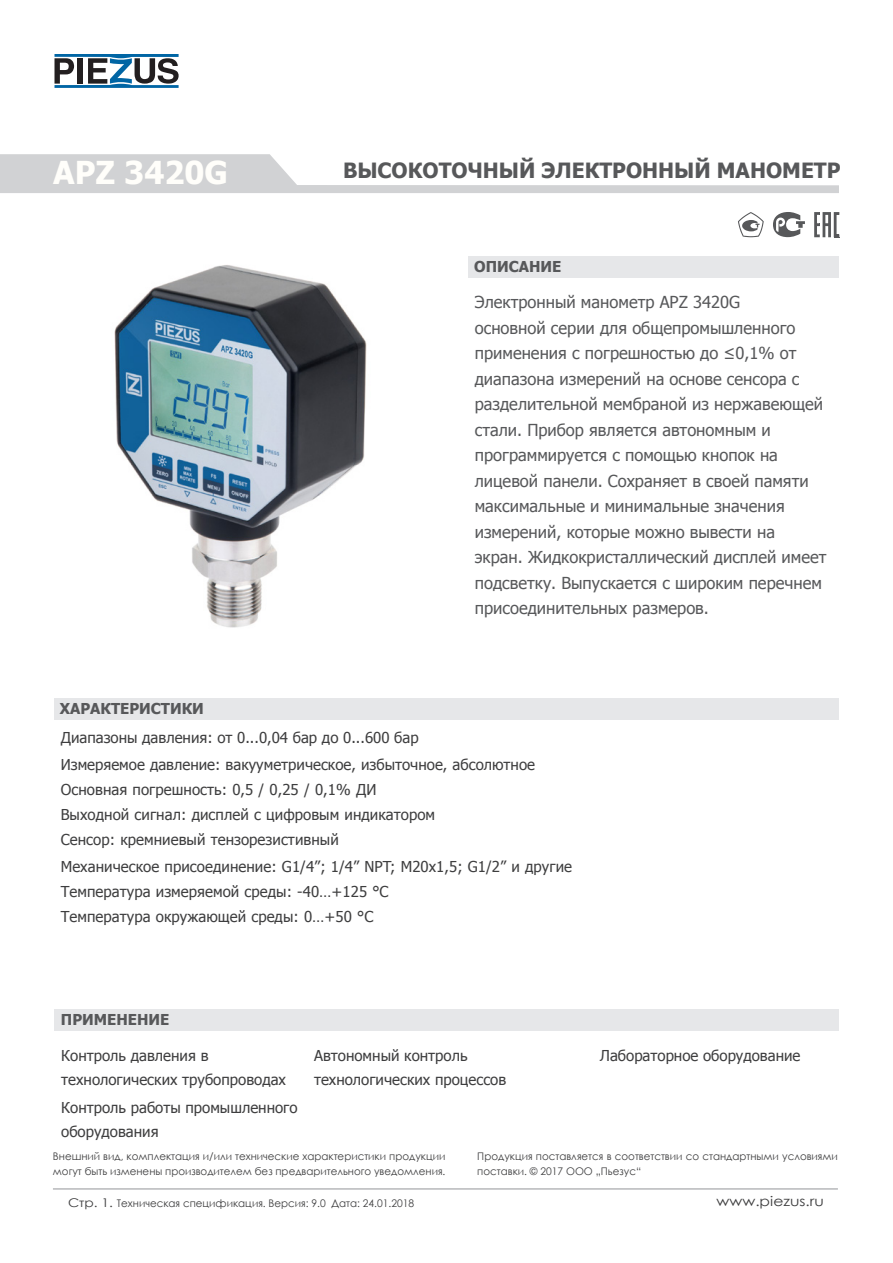
<style>
.page{position:relative;width:893px;height:1263px;background:#fff}
.page>*{position:absolute;margin:0;border:0;box-sizing:border-box;transform-origin:0 0}
.t1{font:700 31.5px "Tahoma";color:#fffefa}
.t2{font:700 21px "Tahoma";color:#57585a}
.t3{font:16.5px/25.5px "Tahoma";color:#57585a}
.t4{font:15px/24px "Tahoma";color:#3e3e3f}
.t5{font:700 15px "Tahoma";color:#57585a}
.t6{font:13.5px "Century Gothic";color:#3e3e3f;scale:1.15 1}
.t7{font:10.5px/15px "Century Gothic";color:#3e3e3f}
.s1{font-size:12px}
</style>
<div class="page">
<hr style="left:53px;top:1188px;width:785px;height:1px;background:#939598">
<svg style="left:55px;top:54px;width:124px;height:34px"></svg>
<svg style="left:0;top:154px;width:839px;height:39px"></svg>
<div style="left:54px;top:1009px;width:785px;height:21px;background:#e6e7e9"></div>
<div style="left:54px;top:698px;width:785px;height:21px;background:#e6e7e9"></div>
<div style="left:468px;top:256px;width:371px;height:21px;background:#e6e7e9"></div>
<img style="left:114px;top:265px;width:253px;height:363px">
<svg style="left:738px;top:212px;width:26px;height:25px"></svg>
<svg style="left:814px;top:212px;width:25px;height:25px"></svg>
<svg style="left:773px;top:212px;width:32px;height:25px"></svg>
<p class="t1" style="left:53px;top:151px;width:176px">APZ 3420G</p>
<p class="t2" style="left:343px;top:155px;width:499px">ВЫСОКОТОЧНЫЙ ЭЛЕКТРОННЫЙ МАНОМЕТР</p>
<p class="t5" style="left:474px;top:256px;width:89px">ОПИСАНИЕ</p>
<p class="t5" style="left:60px;top:698px;width:146px">ХАРАКТЕРИСТИКИ</p>
<p class="t3" style="left:475px;top:289px;width:353px">Электронный манометр APZ 3420G<br>основной серии для общепромышленного применения с погрешностью до ≤0,1% от диапазона измерений на основе сенсора с разделительной мембраной из нержавеющей стали. Прибор является автономным и программируется с помощью кнопок на лицевой панели. Cохраняет в своей памяти максимальные и минимальные значения измерений, которые можно вывести на экран. Жидкокристаллический дисплей имеет подсветку. Выпускается с широким перечнем присоединительных размеров.</p>
<p class="t4" style="left:61px;top:725px;width:359px">Диапазоны давления: от 0...0,04 бар до 0...600 бар</p>
<p class="t4" style="left:61px;top:752px;width:476px">Измеряемое давление: вакууметрическое, избыточное, абсолютное</p>
<p class="t4" style="left:61px;top:777px;width:317px">Основная погрешность: 0,5 / 0,25 / 0,1% ДИ</p>
<p class="t4" style="left:61px;top:802px;width:376px">Выходной сигнал: дисплей с цифровым индикатором</p>
<p class="t4" style="left:61px;top:827px;width:280px">Сенсор: кремниевый тензорезистивный</p>
<p class="t4" style="left:61px;top:854px;width:513px">Механическое присоединение: G1/4”; 1/4” NPT; M20x1,5; G1/2” и другие</p>
<p class="t4" style="left:61px;top:878px;width:329px">Температура измеряемой среды: -40…+125 °C</p>
<p class="t4" style="left:61px;top:904px;width:314px">Температура окружающей среды: 0…+50 °C</p>
<p class="t5" style="left:61px;top:1009px;width:110px">ПРИМЕНЕНИЕ</p>
<p class="t4" style="left:61px;top:1043px;width:226px">Контроль давления в технологических трубопроводах</p>
<p class="t4" style="left:61px;top:1095px;width:238px">Контроль работы промышленного оборудования</p>
<p class="t4" style="left:314px;top:1043px;width:194px">Автономный контроль технологических процессов</p>
<p class="t4" style="left:600px;top:1043px;width:202px">Лабораторное оборудование</p>
<p class="t7" style="left:53px;top:1149px;width:394px">Внешний вид, комплектация и/или технические характеристики продукции могут быть изменены производителем без предварительного уведомления.</p>
<p class="t7" style="left:477px;top:1149px;width:362px">Продукция поставляется в соответствии со стандартными условиями поставки. © 2017 ООО „Пьезус“</p>
<p class="t7" style="left:68px;top:1196px;width:348px"><span class="s1">Стр. 1.</span> Техническая спецификация. Версия: 9.0 Дата: 24.01.2018</p>
<p class="t6" style="left:717px;top:1192px;width:95px">www.piezus.ru</p>
</div>
